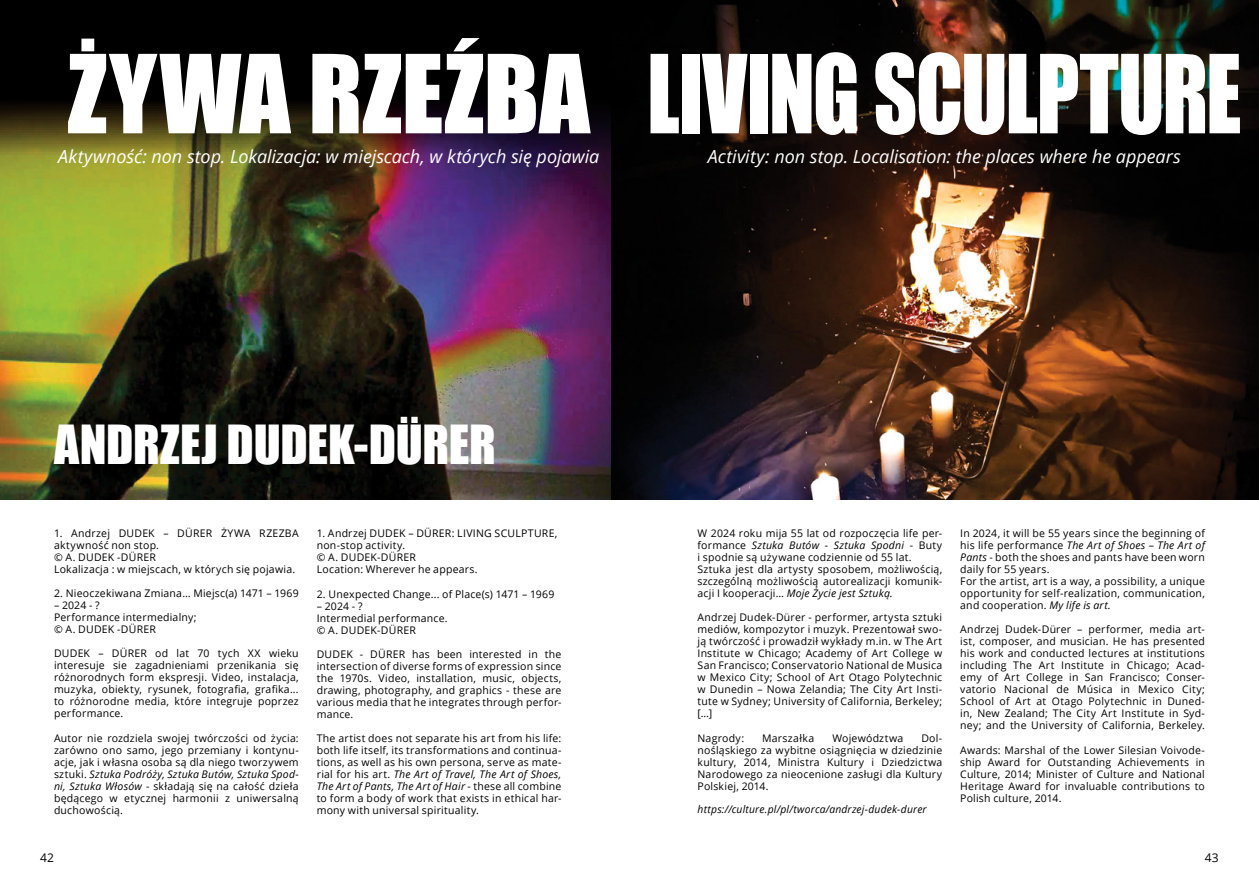
<style>
.page{position:relative;width:1259px;height:893px;background:#fff}
.page>*{position:absolute;margin:0;border:0;box-sizing:border-box;transform-origin:0 0}
.t1{font:100.5px "Impact";letter-spacing:-.01em;color:#fff;scale:.85 1}
.t2{font:100.5px "Impact";letter-spacing:-.01em;color:#fff}
.t3{font:49.5px "Impact";letter-spacing:-.005em;color:#fff}
.t4{font:italic 18px "Open Sans";letter-spacing:-.005em;color:#fff}
.t5{font:12px "Open Sans";color:#000}
.t6{font:10.5px/12px "Open Sans";letter-spacing:.02em;color:#000;text-align:justify}
.t7{font:italic 10.5px "Open Sans";letter-spacing:.02em;color:#000}
.s1{font-style:italic}
</style>
<div class="page">
<div style="left:0;top:0;width:642px;height:500px;background:#000"></div>
<img style="left:0;top:104px;width:611px;height:396px">
<img style="left:626px;top:0;width:633px;height:500px">
<h1 class="t2" style="left:67px;top:16px;width:524px">ŻYWA RZEŹBA</h1>
<h3 class="t4" style="left:58px;top:144px;width:543px">Aktywność: non stop. Lokalizacja: w miejscach, w których się pojawia</h3>
<h1 class="t1" style="left:647px;top:16px;width:701px">LIVING SCULPTURE</h1>
<h3 class="t4" style="left:707px;top:144px;width:474px">Activity: non stop. Localisation: the places where he appears</h3>
<h2 class="t3" style="left:54px;top:406px;width:393px">ANDRZEJ DUDEK-DÜRER</h2>
<p class="t6" style="left:54px;top:527px;width:246px;text-align:left">1. Andrzej DUDEK – DÜRER ŻYWA RZEZBA aktywność non stop.<br>© A. DUDEK -DÜRER<br>Lokalizacja : w miejscach, w których się pojawia.</p>
<p class="t6" style="left:54px;top:587px;width:246px">2. Nieoczekiwana Zmiana… Miejsc(a) 1471 – 1969</p>
<p class="t6" style="left:54px;top:599px;width:144px;text-align:left">– 2024 - ?<br>Performance intermedialny; © A. DUDEK -DÜRER</p>
<p class="t6" style="left:54px;top:647px;width:246px">DUDEK – DÜRER od lat 70 tych XX wieku interesuje sie zagadnieniami przenikania się różnorodnych form ekspresji. Video, instalacja, muzyka, obiekty, rysunek, fotografia, grafika... to różnorodne media, które integruje poprzez performance.</p>
<p class="t6" style="left:54px;top:731px;width:246px">Autor nie rozdziela swojej twórczości od życia: zarówno ono samo, jego przemiany i kontynu&shy;acje, jak i własna osoba są dla niego tworzywem sztuki. <span class="s1">Sztuka Podróży, Sztuka Butów, Sztuka Spod&shy;ni, Sztuka Włosów</span> - składają się na całość dzieła będącego w etycznej harmonii z uniwersalną duchowością.</p>
<p class="t6" style="left:317px;top:527px;width:242px;text-align:left">1. Andrzej DUDEK – DÜRER: LIVING SCULPTURE, non-stop activity.<br>© A. DUDEK-DÜRER<br>Location: Wherever he appears.</p>
<p class="t6" style="left:317px;top:587px;width:239px">2. Unexpected Change... of Place(s) 1471 – 1969</p>
<p class="t6" style="left:317px;top:599px;width:132px;text-align:left">– 2024 - ?<br>Intermedial performance. © A. DUDEK-DÜRER</p>
<p class="t6" style="left:317px;top:647px;width:246px">DUDEK - DÜRER has been interested in the intersection of diverse forms of expression since the 1970s. Video, installation, music, objects, drawing, photography, and graphics - these are various media that he integrates through perfor&shy;mance.</p>
<p class="t6" style="left:317px;top:731px;width:246px">The artist does not separate his art from his life: both life itself, its transformations and continua&shy;tions, as well as his own persona, serve as mate&shy;rial for his art. <span class="s1">The Art of Travel, The Art of Shoes, The Art of Pants, The Art of Hair</span> - these all combine to form a body of work that exists in ethical har&shy;mony with universal spirituality.</p>
<p class="t6" style="left:697px;top:527px;width:246px;text-align:left">W 2024 roku mija 55 lat od rozpoczęcia life per&shy;formance <span class="s1">Sztuka Butów - Sztuka Spodni</span> - Buty i spodnie są używane codziennie od 55 lat.<br>Sztuka jest dla artysty sposobem, możliwością, szczególną możliwością autorealizacji komunik&shy;acji I kooperacji… <span class="s1">Moje Życie jest Sztuką.</span></p>
<p class="t6" style="left:697px;top:611px;width:246px">Andrzej Dudek-Dürer - performer, artysta sztuki mediów, kompozytor i muzyk. Prezentował swo&shy;ją twórczość i prowadził wykłady m.in. w The Art Institute w Chicago; Academy of Art College w San Francisco; Conservatorio National de Musica w Mexico City; School of Art Otago Polytechnic w Dunedin – Nowa Zelandia; The City Art Insti&shy;tute w Sydney; University of California, Berkeley; […]</p>
<p class="t6" style="left:697px;top:731px;width:48px">Nagrody:</p>
<p class="t6" style="left:762px;top:731px;width:54px">Marszałka</p>
<p class="t6" style="left:832px;top:731px;width:72px">Województwa</p>
<p class="t6" style="left:697px;top:731px;width:246px;text-indent:224px">Dol&shy;nośląskiego za wybitne osiągnięcia w dziedzinie kultury, 2014, Ministra Kultury i Dziedzictwa Narodowego za nieocenione zasługi dla Kultury Polskiej, 2014.</p>
<p class="t7" style="left:697px;top:802px;width:231px">https://culture.pl/pl/tworca/andrzej-dudek-durer</p>
<p class="t6" style="left:960px;top:527px;width:246px;text-align:left">In 2024, it will be 55 years since the beginning of his life performance <span class="s1">The Art of Shoes</span> – <span class="s1">The Art of Pants</span> - both the shoes and pants have been worn daily for 55 years.<br>For the artist, art is a way, a possibility, a unique opportunity for self-realization, communication, and cooperation. <span class="s1">My life is art.</span></p>
<p class="t6" style="left:960px;top:623px;width:246px">Andrzej Dudek-Dürer – performer, media art&shy;ist, composer, and musician. He has presented his work and conducted lectures at institutions including The Art Institute in Chicago; Acad&shy;emy of Art College in San Francisco; Conser&shy;vatorio Nacional de Música in Mexico City; School of Art at Otago Polytechnic in Duned&shy;in, New Zealand; The City Art Institute in Syd&shy;ney; and the University of California, Berkeley.</p>
<p class="t6" style="left:960px;top:743px;width:246px">Awards: Marshal of the Lower Silesian Voivode&shy;ship Award for Outstanding Achievements in Culture, 2014; Minister of Culture and National Heritage Award for invaluable contributions to Polish culture, 2014.</p>
<p class="t5" style="left:40px;top:849px;width:15px">42</p>
<p class="t5" style="left:1205px;top:849px;width:15px">43</p>
</div>
